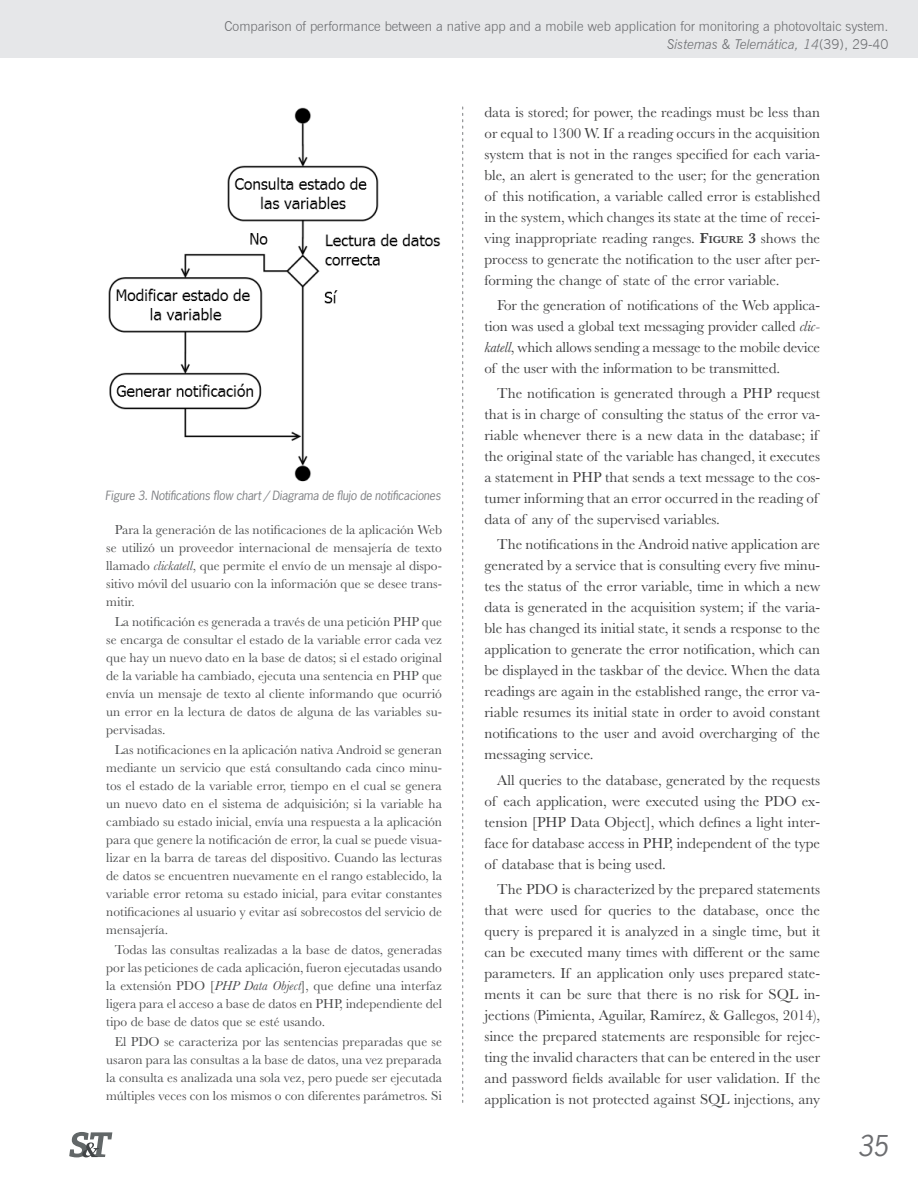
<style>
.page{position:relative;width:918px;height:1188px;background:#fff}
.page>*{position:absolute;margin:0;border:0;box-sizing:border-box;transform-origin:0 0}
.t1{font:italic 27px "News Gothic Std";color:#6c6d70}
.t2{font:15px/21px "Baskerville MT Std";color:#3e3e3f;text-align:justify}
.caja_esp{font:13.5px/18px "Baskerville MT Std";color:#4b4c4d;text-align:justify}
.arr{font:300 13.5px/18px "News Gothic BT";color:#6c6d70;text-align:right}
.arr-2{font:italic 12px "News Gothic Std";letter-spacing:-.02em;color:#808285}
.s1{font-style:italic}
.s2{font-weight:600}
.s3{font-weight:600;font-size:10.5px}
</style>
<div class="page">
<div style="left:0;top:0;width:918px;height:58px;background:#e6e7e9"></div>
<svg style="left:462px;top:107px;width:1px;height:995px"></svg>
<svg style="left:69px;top:1132px;width:43px;height:25px"></svg>
<img style="left:108px;top:107px;width:333px;height:375px">
<p class="arr" style="left:225px;top:17px;width:666px">Comparison of performance between a native app and a mobile web application for monitoring a photovoltaic system.<br><span class="s1">Sistemas &amp; Telemática, 14</span>(39), 29-40</p>
<p class="arr-2" style="left:105px;top:488px;width:337px">Figure 3. Notifications flow chart / Diagrama de flujo de notificaciones</p>
<p class="caja_esp" style="left:106px;top:520px;width:337px;text-indent:9px">Para la generación de las notificaciones de la aplicación Web se utilizó un proveedor internacional de mensajería de texto llamado <span class="s1">clickatell</span>, que permite el envío de un mensaje al dispo&shy;sitivo móvil del usuario con la información que se desee trans&shy;mitir.</p>
<p class="caja_esp" style="left:106px;top:613px;width:337px;text-indent:9px">La notificación es generada a través de una petición PHP que se encarga de consultar el estado de la variable error cada vez que hay un nuevo dato en la base de datos; si el estado original de la variable ha cambiado, ejecuta una sentencia en PHP que envía un mensaje de texto al cliente informando que ocurrió un error en la lectura de datos de alguna de las variables su&shy;pervisadas.</p>
<p class="caja_esp" style="left:106px;top:741px;width:337px;text-indent:9px">Las notificaciones en la aplicación nativa Android se generan mediante un servicio que está consultando cada cinco minu&shy;tos el estado de la variable error, tiempo en el cual se genera un nuevo dato en el sistema de adquisición; si la variable ha cambiado su estado inicial, envía una respuesta a la aplicación para que genere la notificación de error, la cual se puede visua&shy;lizar en la barra de tareas del dispositivo. Cuando las lecturas de datos se encuentren nuevamente en el rango establecido, la variable error retoma su estado inicial, para evitar constantes notificaciones al usuario y evitar así sobrecostos del servicio de mensajería.</p>
<p class="caja_esp" style="left:106px;top:941px;width:337px;text-indent:9px">Todas las consultas realizadas a la base de datos, generadas por las peticiones de cada aplicación, fueron ejecutadas usando la extensión PDO [<span class="s1">PHP Data Object</span>], que define una interfaz ligera para el acceso a base de datos en PHP, independiente del tipo de base de datos que se esté usando.</p>
<p class="caja_esp" style="left:106px;top:1033px;width:337px;text-indent:9px">El PDO se caracteriza por las sentencias preparadas que se usaron para las consultas a la base de datos, una vez preparada la consulta es analizada una sola vez, pero puede ser ejecutada múltiples veces con los mismos o con diferentes parámetros. Si</p>
<p class="t2" style="left:485px;top:101px;width:337px">data is stored; for power, the readings must be less than or equal to 1300 W. If a reading occurs in the acquisition system that is not in the ranges specified for each varia&shy;ble, an alert is generated to the user; for the generation of this notification, a variable called error is established in the system, which changes its state at the time of recei&shy;ving inappropriate reading ranges. <span class="s2">F</span><span class="s3">IGURE</span> <span class="s2">3</span> shows the process to generate the notification to the user after per&shy;forming the change of state of the error variable.</p>
<p class="t2" style="left:485px;top:294px;width:337px;text-indent:13px">For the generation of notifications of the Web applica&shy;tion was used a global text messaging provider called <span class="s1">clic&shy;katell</span>, which allows sending a message to the mobile device of the user with the information to be transmitted.</p>
<p class="t2" style="left:485px;top:383px;width:337px;text-align:left;text-indent:13px">The notification is generated through a PHP request that is in charge of consulting the status of the error va&shy;riable whenever there is a new data in the database; if the original state of the variable has changed, it executes a statement in PHP that sends a text message to the cos&shy;tumer informing that an error occurred in the reading of data of any of the supervised variables.</p>
<p class="t2" style="left:485px;top:534px;width:337px;text-indent:13px">The notifications in the Android native application are generated by a service that is consulting every five minu&shy;tes the status of the error variable, time in which a new data is generated in the acquisition system; if the varia&shy;ble has changed its initial state, it sends a response to the application to generate the error notification, which can be displayed in the taskbar of the device. When the data readings are again in the established range, the error va&shy;riable resumes its initial state in order to avoid constant notifications to the user and avoid overcharging of the messaging service.</p>
<p class="t2" style="left:485px;top:769px;width:337px;text-indent:13px">All queries to the database, generated by the requests of each application, were executed using the PDO ex&shy;tension [PHP Data Object], which defines a light inter&shy;face for database access in PHP, independent of the type of database that is being used.</p>
<p class="t2" style="left:485px;top:878px;width:337px;text-indent:13px">The PDO is characterized by the prepared statements that were used for queries to the database, once the query is prepared it is analyzed in a single time, but it can be executed many times with different or the same parameters. If an application only uses prepared state&shy;ments it can be sure that there is no risk for SQL in&shy;jections (Pimienta, Aguilar, Ramírez, &amp; Gallegos, 2014), since the prepared statements are responsible for rejec&shy;ting the invalid characters that can be entered in the user and password fields available for user validation. If the application is not protected against SQL injections, any</p>
<h1 class="t1" style="left:857px;top:1128px;width:33px">35</h1>
</div>
